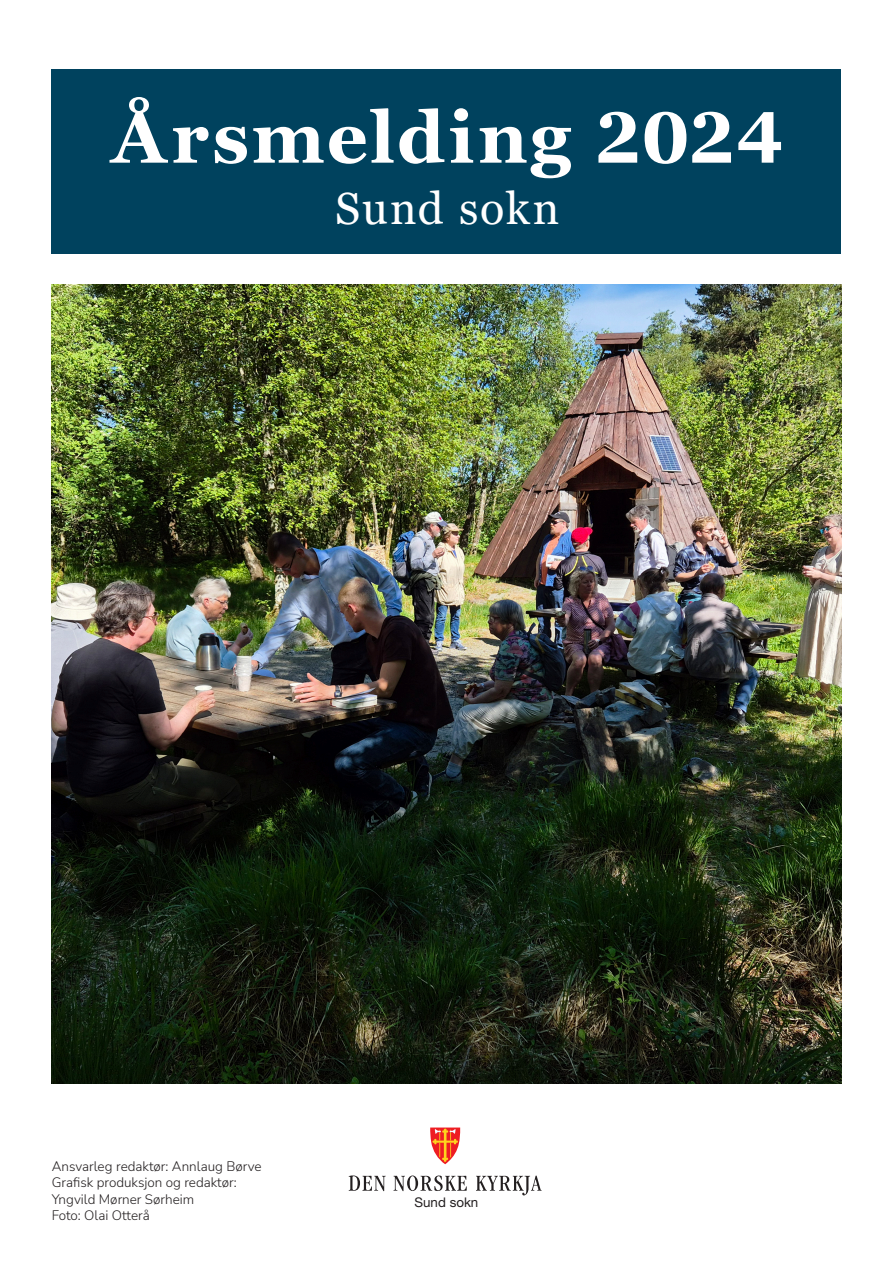
<style>
.page{position:relative;width:893px;height:1263px;background:#fff}
.page>*{position:absolute;margin:0;border:0;box-sizing:border-box;transform-origin:0 0}
.t1{font:700 72px "Georgia";letter-spacing:.03em;color:#fff}
.t2{font:45px "Georgia";letter-spacing:.04em;color:#fff}
.Grå_tekst{font:300 13.5px/16.2px "Nunito Sans";color:#231f20}
.t3{font:13.35px "Helvetica Neue";color:#231f20}
</style>
<div class="page">
<div style="left:52px;top:69px;width:789px;height:185px;background:#00425e"></div>
<svg style="left:430px;top:1127px;width:30px;height:37px"></svg>
<svg style="left:349px;top:1175px;width:37px;height:16px"></svg>
<svg style="left:393px;top:1175px;width:74px;height:16px"></svg>
<svg style="left:476px;top:1175px;width:66px;height:20px"></svg>
<img style="left:52px;top:285px;width:789px;height:799px">
<p class="t1" style="left:111px;top:91px;width:673px">Årsmelding 2024</p>
<p class="t2" style="left:335px;top:181px;width:226px">Sund sokn</p>
<p class="Grå_tekst" style="left:52px;top:1158px;width:211px">Ansvarleg redaktør: Annlaug Børve<br>Grafisk produksjon og redaktør:<br>Yngvild Mørner Sørheim</p>
<p class="Grå_tekst" style="left:52px;top:1206px;width:99px">Foto: Olai Otterå</p>
<p class="t3" style="left:415px;top:1194px;width:65px">Sund sokn</p>
</div>
